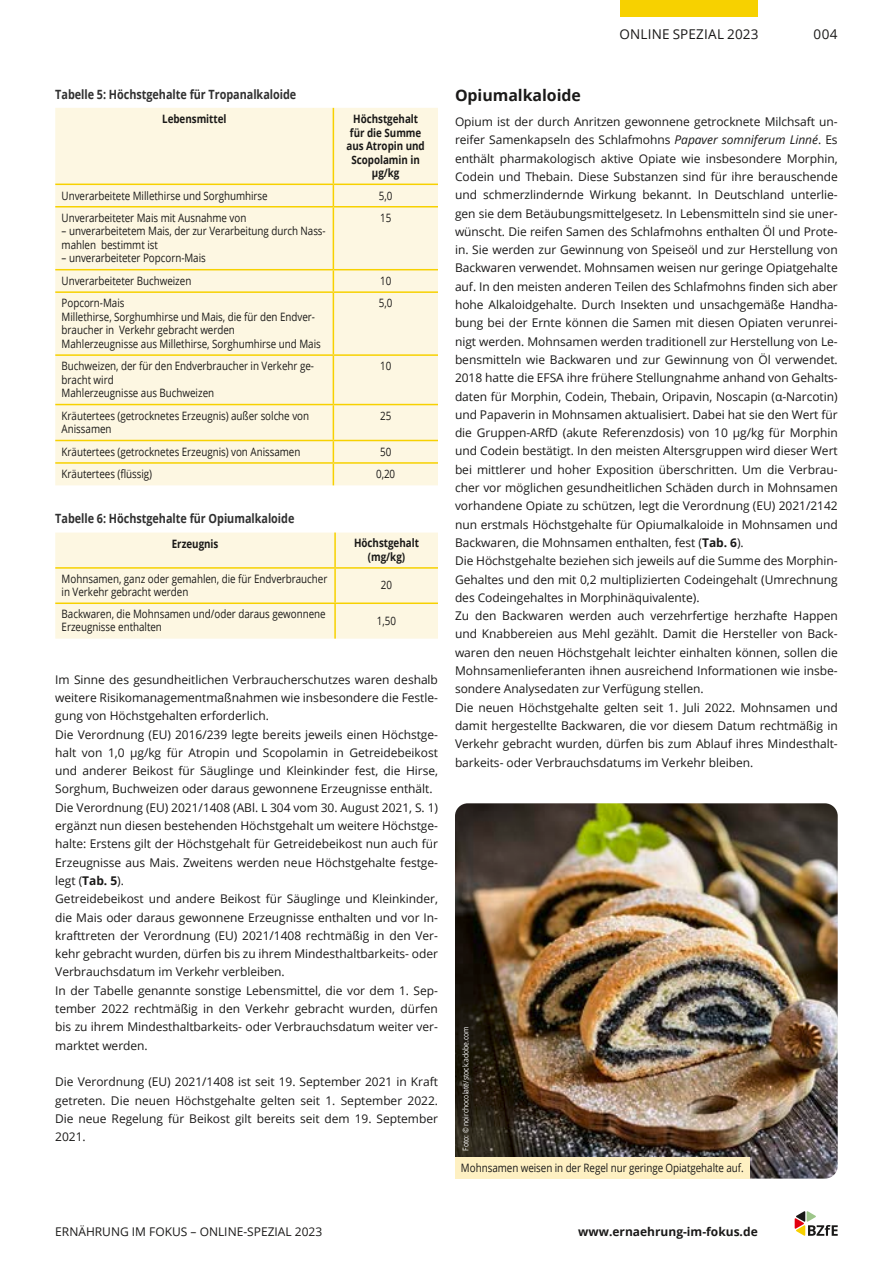
<style>
.page{position:relative;width:893px;height:1263px;background:#fff}
.page>*{position:absolute;margin:0;border:0;box-sizing:border-box;transform-origin:0 0}
.t1{font:700 15.9px "Open Sans";letter-spacing:-.005em;color:#1a1918}
.t2{font:13.5px "Open Sans";letter-spacing:.01em;color:#1a1918}
.t3{font:700 12.75px "Open Sans";letter-spacing:-.005em;color:#303030;scale:.85 1}
.t4{font:12px/18.3px "Open Sans";letter-spacing:-.005em;color:#1a1918}
.t5{font:700 12px "Open Sans";color:#1a1918}
.t6{font:11.55px/13.5px "Open Sans";letter-spacing:-.005em;color:#1a1918;scale:.85 1}
.t7{font:700 11.55px/13.5px "Open Sans";letter-spacing:-.005em;color:#1a1918;text-align:center;scale:.85 1}
.t8{font:7.8px "Open Sans";letter-spacing:-.005em;color:#fff;scale:.87 1}
.s1{font-weight:700}
.s2{font-style:italic}
</style>
<div class="page">
<div style="left:621px;top:0;width:137px;height:17px;background:#f7d100"></div>
<svg style="left:795px;top:1211px;width:43px;height:25px"></svg>
<div style="left:55px;top:108px;width:383px;height:377px;background:#fdf7e2"></div>
<hr style="left:333px;top:108px;width:1px;height:76px;background:#f7d100">
<hr style="left:55px;top:184px;width:278px;height:1px;background:#f7d100">
<hr style="left:333px;top:184px;width:105px;height:1px;background:#f7d100">
<svg style="left:333px;top:185px;width:1px;height:21px"></svg>
<hr style="left:55px;top:206px;width:278px;height:1px;background:#f7d100">
<hr style="left:333px;top:206px;width:105px;height:1px;background:#f7d100">
<hr style="left:333px;top:207px;width:1px;height:62px;background:#f7d100">
<hr style="left:55px;top:269px;width:278px;height:1px;background:#f7d100">
<hr style="left:333px;top:269px;width:105px;height:1px;background:#f7d100">
<svg style="left:333px;top:270px;width:1px;height:21px"></svg>
<hr style="left:55px;top:291px;width:278px;height:2px;background:#f7d100">
<hr style="left:333px;top:291px;width:105px;height:2px;background:#f7d100">
<hr style="left:333px;top:293px;width:1px;height:61px;background:#f7d100">
<hr style="left:55px;top:354px;width:278px;height:2px;background:#f7d100">
<hr style="left:333px;top:354px;width:105px;height:2px;background:#f7d100">
<hr style="left:333px;top:356px;width:1px;height:48px;background:#f7d100">
<hr style="left:55px;top:404px;width:278px;height:1px;background:#f7d100">
<hr style="left:333px;top:404px;width:105px;height:1px;background:#f7d100">
<hr style="left:333px;top:405px;width:1px;height:35px;background:#f7d100">
<hr style="left:55px;top:440px;width:278px;height:1px;background:#f7d100">
<hr style="left:333px;top:440px;width:105px;height:1px;background:#f7d100">
<hr style="left:55px;top:462px;width:278px;height:2px;background:#f7d100">
<hr style="left:333px;top:462px;width:105px;height:2px;background:#f7d100">
<svg style="left:333px;top:441px;width:1px;height:44px"></svg>
<div style="left:55px;top:532px;width:383px;height:107px;background:#fdf7e2"></div>
<hr style="left:335px;top:567px;width:103px;height:2px;background:#f7d100">
<hr style="left:334px;top:569px;width:2px;height:33px;background:#f7d100">
<hr style="left:55px;top:602px;width:280px;height:2px;background:#f7d100">
<hr style="left:335px;top:602px;width:103px;height:2px;background:#f7d100">
<hr style="left:334px;top:604px;width:2px;height:35px;background:#f7d100">
<hr style="left:334px;top:532px;width:2px;height:35px;background:#f7d100">
<hr style="left:55px;top:567px;width:280px;height:2px;background:#f7d100">
<img style="left:455px;top:803px;width:383px;height:375px">
<div style="left:455px;top:1157px;width:295px;height:21px;background:#fef0c2"></div>
<p class="t2" style="left:620px;top:25px;width:141px">ONLINE SPEZIAL 2023</p>
<p class="t2" style="left:813px;top:25px;width:26px">004</p>
<p class="t3" style="left:55px;top:85px;width:285px">Tabelle 5: Höchstgehalte für Tropanalkaloide</p>
<p class="t7" style="left:162px;top:112px;width:77px">Lebensmittel</p>
<p class="t7" style="left:347px;top:112px;width:94px">Höchstgehalt für die Summe aus Atropin und -Scopolamin in µg/kg</p>
<p class="t6" style="left:62px;top:188px;width:244px">Unverarbeitete Millethirse und Sorghumhirse</p>
<p class="t6" style="left:379px;top:188px;width:17px">5,0</p>
<p class="t6" style="left:62px;top:211px;width:219px">Unverarbeiteter Mais mit Ausnahme von</p>
<p class="t6" style="left:62px;top:224px;width:312px">– unverarbeitetem Mais, der zur Verarbeitung durch Nass&shy;mahlen bestimmt ist</p>
<p class="t6" style="left:62px;top:251px;width:171px">– unverarbeiteter Popcorn-Mais</p>
<p class="t6" style="left:380px;top:211px;width:15px">15</p>
<p class="t6" style="left:62px;top:274px;width:154px">Unverarbeiteter Buchweizen</p>
<p class="t6" style="left:380px;top:274px;width:15px">10</p>
<p class="t6" style="left:62px;top:296px;width:306px">Popcorn-Mais<br>Millethirse, Sorghumhirse und Mais, die für den Endver&shy;braucher in Verkehr gebracht werden<br>Mahlerzeugnisse aus Millethirse, Sorghumhirse und Mais</p>
<p class="t6" style="left:379px;top:296px;width:17px">5,0</p>
<p class="t6" style="left:62px;top:359px;width:298px">Buchweizen, der für den Endverbraucher in Verkehr ge&shy;bracht wird<br>Mahlerzeugnisse aus Buchweizen</p>
<p class="t6" style="left:380px;top:359px;width:15px">10</p>
<p class="t6" style="left:62px;top:408px;width:293px">Kräutertees (getrocknetes Erzeugnis) außer solche von<br>Anissamen</p>
<p class="t6" style="left:380px;top:408px;width:15px">25</p>
<p class="t6" style="left:62px;top:444px;width:282px">Kräutertees (getrocknetes Erzeugnis) von Anissamen</p>
<p class="t6" style="left:380px;top:444px;width:15px">50</p>
<p class="t6" style="left:62px;top:467px;width:108px">Kräutertees (flüssig)</p>
<p class="t6" style="left:376px;top:467px;width:24px">0,20</p>
<p class="t3" style="left:55px;top:510px;width:283px">Tabelle 6: Höchstgehalte für Opiumalkaloide</p>
<p class="t7" style="left:172px;top:536px;width:56px">Erzeugnis</p>
<p class="t7" style="left:354px;top:536px;width:78px">Höchstgehalt (mg/kg)</p>
<p class="t6" style="left:62px;top:571px;width:314px">Mohnsamen, ganz oder gemahlen, die für Endverbraucher in Verkehr gebracht werden</p>
<p class="t6" style="left:381px;top:578px;width:15px">20</p>
<p class="t6" style="left:62px;top:607px;width:312px">Backwaren, die Mohnsamen und/oder daraus gewonnene<br>Erzeugnisse enthalten</p>
<p class="t6" style="left:377px;top:613px;width:24px">1,50</p>
<p class="t4" style="left:55px;top:670px;width:384px">Im Sinne des gesundheitlichen Verbraucherschutzes waren deshalb weitere Risikomanagementmaßnahmen wie insbesondere die Festle&shy;gung von Höchstgehalten erforderlich.<br>Die Verordnung (EU) 2016/239 legte bereits jeweils einen Höchstge&shy;halt von 1,0 μg/kg für Atropin und Scopolamin in Getreidebeikost und anderer Beikost für Säuglinge und Kleinkinder fest, die Hirse, Sorghum, Buchweizen oder daraus gewonnene Erzeugnisse enthält.<br>Die Verordnung (EU) 2021/1408 (ABl. L 304 vom 30. August 2021, S. 1) ergänzt nun diesen bestehenden Höchstgehalt um weitere Höchstge&shy;halte: Erstens gilt der Höchstgehalt für Getreidebeikost nun auch für Erzeugnisse aus Mais. Zweitens werden neue Höchstgehalte festge&shy;legt (<span class="s1">Tab. 5</span>).<br>Getreidebeikost und andere Beikost für Säuglinge und Kleinkinder, die Mais oder daraus gewonnene Erzeugnisse enthalten und vor In&shy;krafttreten der Verordnung (EU) 2021/1408 rechtmäßig in den Ver&shy;kehr gebracht wurden, dürfen bis zu ihrem Mindesthaltbarkeits- oder Verbrauchsdatum im Verkehr verbleiben.<br>In der Tabelle genannte sonstige Lebensmittel, die vor dem 1. Sep&shy;tember 2022 rechtmäßig in den Verkehr gebracht wurden, dürfen bis zu ihrem Mindesthaltbarkeits- oder Verbrauchsdatum weiter ver&shy;marktet werden.</p>
<p class="t4" style="left:55px;top:1072px;width:384px;text-align:justify">Die Verordnung (EU) 2021/1408 ist seit 19. September 2021 in Kraft getreten. Die neuen Höchstgehalte gelten seit 1. September 2022.<br>Die neue Regelung für Beikost gilt bereits seit dem 19. September 2021.</p>
<h1 class="t1" style="left:455px;top:84px;width:127px">Opiumalkaloide</h1>
<p class="t4" style="left:455px;top:112px;width:384px">Opium ist der durch Anritzen gewonnene getrocknete Milchsaft un&shy;reifer Samenkapseln des Schlafmohns <span class="s2">Papaver somniferum Linné</span>. Es enthält pharmakologisch aktive Opiate wie insbesondere Morphin, Codein und Thebain. Diese Substanzen sind für ihre berauschende und schmerzlindernde Wirkung bekannt. In Deutschland unterlie&shy;gen sie dem Betäubungsmittelgesetz. In Lebensmitteln sind sie uner&shy;wünscht. Die reifen Samen des Schlafmohns enthalten Öl und Prote&shy;in. Sie werden zur Gewinnung von Speiseöl und zur Herstellung von Backwaren verwendet. Mohnsamen weisen nur geringe Opiatgehalte auf. In den meisten anderen Teilen des Schlafmohns finden sich aber hohe Alkaloidgehalte. Durch Insekten und unsachgemäße Handha&shy;bung bei der Ernte können die Samen mit diesen Opiaten verunrei&shy;nigt werden. Mohnsamen werden traditionell zur Herstellung von Le&shy;bensmitteln wie Backwaren und zur Gewinnung von Öl verwendet.<br>2018 hatte die EFSA ihre frühere Stellungnahme anhand von Gehalts&shy;daten für Morphin, Codein, Thebain, Oripavin, Noscapin (α-Narcotin) und Papaverin in Mohnsamen aktualisiert. Dabei hat sie den Wert für die Gruppen-ARfD (akute Referenzdosis) von 10 μg/kg für Morphin und Codein bestätigt. In den meisten Altersgruppen wird dieser Wert bei mittlerer und hoher Exposition überschritten. Um die Verbrau&shy;cher vor möglichen gesundheitlichen Schäden durch in Mohnsamen vorhandene Opiate zu schützen, legt die Verordnung (EU) 2021/2142 nun erstmals Höchstgehalte für Opiumalkaloide in Mohnsamen und Backwaren, die Mohnsamen enthalten, fest (<span class="s1">Tab. 6</span>).<br>Die Höchstgehalte beziehen sich jeweils auf die Summe des Morphin-Gehaltes und den mit 0,2 multiplizierten Codeingehalt (Umrechnung des Codeingehaltes in Morphinäquivalente).<br>Zu den Backwaren werden auch verzehrfertige herzhafte Happen und Knabbereien aus Mehl gezählt. Damit die Hersteller von Back&shy;waren den neuen Höchstgehalt leichter einhalten können, sollen die Mohnsamenlieferanten ihnen ausreichend Informationen wie insbe&shy;sondere Analysedaten zur Verfügung stellen.<br>Die neuen Höchstgehalte gelten seit 1. Juli 2022. Mohnsamen und damit hergestellte Backwaren, die vor diesem Datum rechtmäßig in Verkehr gebracht wurden, dürfen bis zum Ablauf ihres Mindesthalt&shy;barkeits- oder Verbrauchsdatums im Verkehr bleiben.</p>
<p class="t8" style="left:460px;top:1150px;width:144px;rotate:-90deg">Foto: © noirchocolate/stock.adobe.com</p>
<p class="t6" style="left:461px;top:1160px;width:334px">Mohnsamen weisen in der Regel nur geringe Opiatgehalte auf.</p>
<p class="t4" style="left:55px;top:1222px;width:269px">ERNÄHRUNG IM FOKUS – ONLINE-SPEZIAL 2023</p>
<p class="t5" style="left:578px;top:1223px;width:181px">www.ernaehrung-im-fokus.de</p>
</div>
